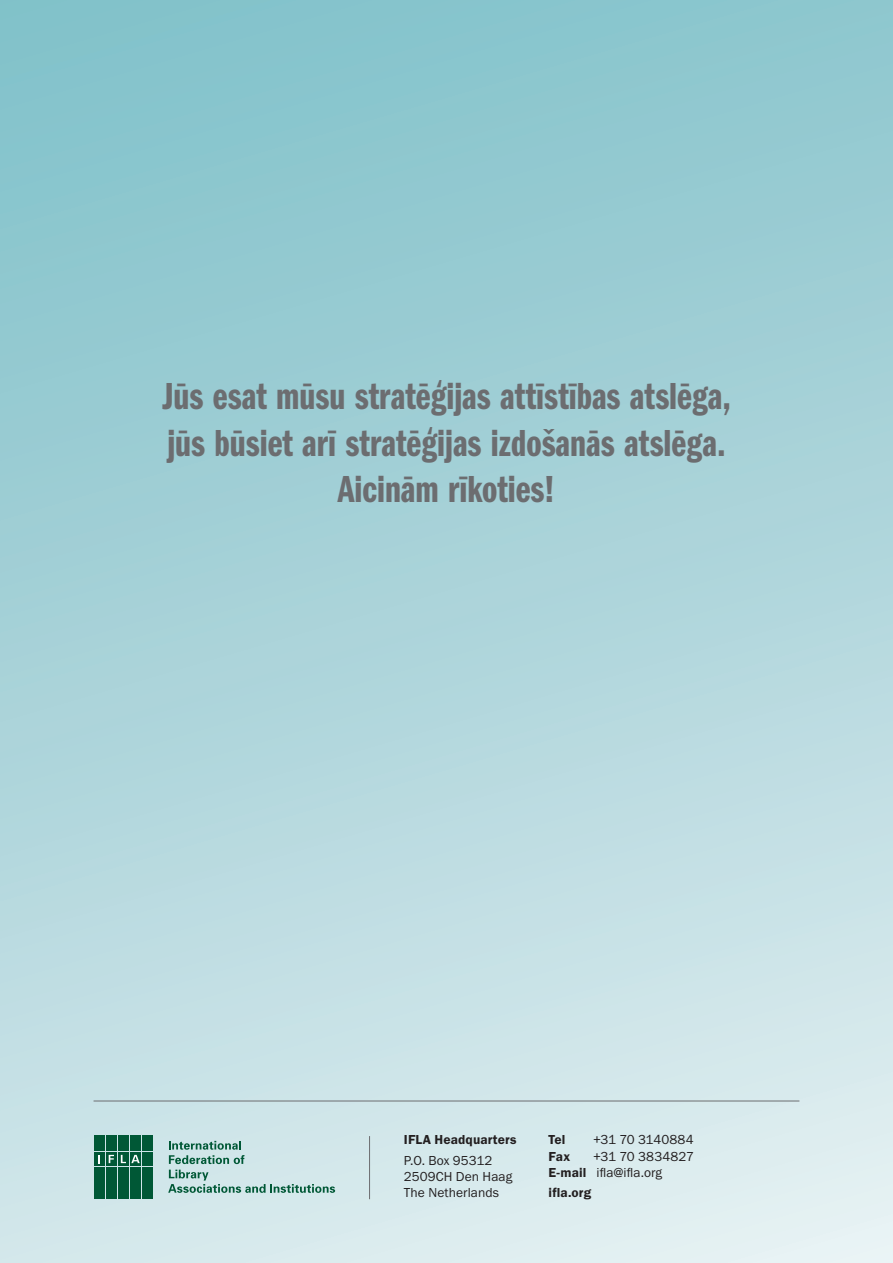
<style>
.page{position:relative;width:893px;height:1263px;background:#fff}
.page>*{position:absolute;margin:0;border:0;box-sizing:border-box;transform-origin:0 0}
.t1{font:39px "Franklin Gothic URW Com Dem";color:#6c6d70}
.t2{font:13.5px/16.2px "Franklin Gothic URW Boo";letter-spacing:.005em;color:#231f20}
.t3{font:13.5px "Franklin Gothic URW Dem";letter-spacing:.01em;color:#231f20}
.s1{font-family:"Franklin Gothic URW Dem"}
</style>
<div class="page">
<div style="left:0;top:0;width:893px;height:1263px;background:linear-gradient(to bottom,#83c2ca,#dbebee)"></div>
<hr style="left:94px;top:1100px;width:705px;height:1px;background:#6c6d70">
<hr style="left:369px;top:1136px;width:1px;height:63px;background:#6c6d70">
<div style="left:94px;top:1152px;width:10px;height:14px;background:#005836"></div>
<svg style="left:106px;top:1152px;width:11px;height:14px"></svg>
<svg style="left:118px;top:1152px;width:11px;height:14px"></svg>
<svg style="left:130px;top:1152px;width:11px;height:14px"></svg>
<div style="left:142px;top:1167px;width:11px;height:31px;background:#005836"></div>
<div style="left:142px;top:1152px;width:11px;height:14px;background:#005836"></div>
<div style="left:142px;top:1135px;width:11px;height:16px;background:#005836"></div>
<div style="left:130px;top:1167px;width:11px;height:31px;background:#005836"></div>
<div style="left:130px;top:1135px;width:11px;height:16px;background:#005836"></div>
<div style="left:118px;top:1167px;width:11px;height:31px;background:#005836"></div>
<div style="left:118px;top:1135px;width:11px;height:16px;background:#005836"></div>
<div style="left:106px;top:1167px;width:11px;height:31px;background:#005836"></div>
<div style="left:106px;top:1135px;width:11px;height:16px;background:#005836"></div>
<div style="left:94px;top:1167px;width:10px;height:31px;background:#005836"></div>
<div style="left:94px;top:1135px;width:10px;height:16px;background:#005836"></div>
<svg style="left:98px;top:1155px;width:2px;height:8px"></svg>
<svg style="left:109px;top:1155px;width:5px;height:8px"></svg>
<svg style="left:121px;top:1155px;width:19px;height:8px"></svg>
<svg style="left:168px;top:1141px;width:167px;height:52px;background:#b3d2d0"></svg>
<p class="t1" style="left:162px;top:369px;width:571px">Jūs esat mūsu stratēģijas attīstības atslēga,</p>
<p class="t1" style="left:167px;top:415px;width:560px">jūs būsiet arī stratēģijas izdošanās atslēga.</p>
<p class="t1" style="left:338px;top:462px;width:219px">Aicinām rīkoties!</p>
<p class="t3" style="left:404px;top:1131px;width:114px">IFLA Headquarters</p>
<p class="t2" style="left:404px;top:1152px;width:110px">P.O. Box 95312<br>2509CH Den Haag<br>The Netherlands</p>
<p class="t3" style="left:549px;top:1131px;width:18px">Tel</p>
<p class="t2" style="left:593px;top:1131px;width:102px">+31 70 3140884</p>
<p class="t3" style="left:549px;top:1148px;width:23px">Fax</p>
<p class="t2" style="left:593px;top:1148px;width:102px">+31 70 3834827</p>
<p class="t2" style="left:549px;top:1164px;width:115px"><span class="s1">E-mail</span> ifla@ifla.org</p>
<p class="t3" style="left:549px;top:1185px;width:44px">ifla.org</p>
</div>
